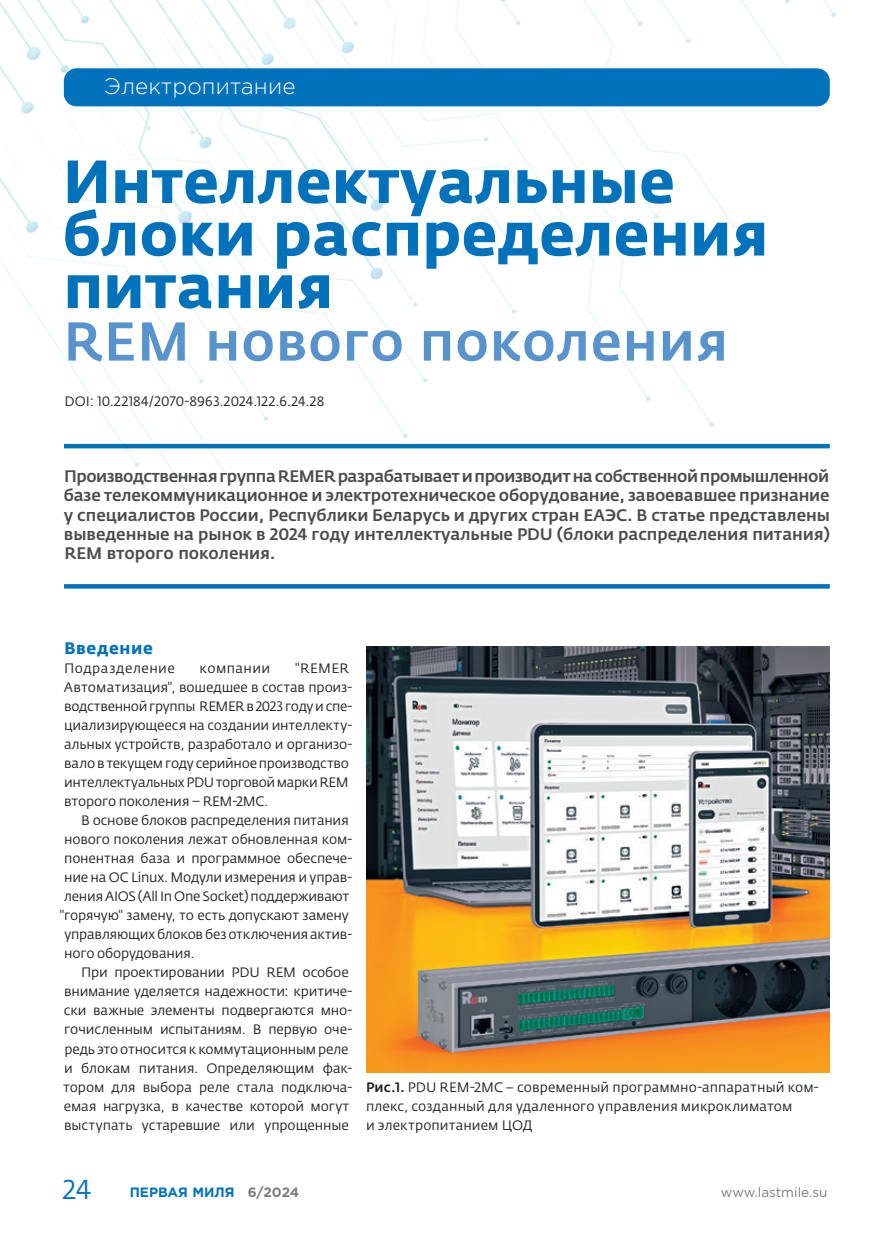
<style>
.page{position:relative;width:881px;height:1234px;background:#fff}
.page>*{position:absolute;margin:0;border:0;box-sizing:border-box;transform-origin:0 0}
.t1{font:700 60px/52.5px "Fedra Sans Pro";letter-spacing:.005em;color:#0072bc}
.t2{font:500 54px "Fedra Sans Pro";letter-spacing:.015em;color:#5893ce}
.t3{font:27px "Fedra Sans Pro";color:#0072bc}
.t4{font:300 22.5px "Gotham Pro";letter-spacing:.005em;color:#fff}
.t5{font:500 16.5px/19px "Fedra Sans Pro";letter-spacing:-.005em;color:#4b4c4d;text-align:justify}
.t6{font:700 16.5px "Fedra Sans Pro";letter-spacing:.04em;color:#0072bc}
.t7{font:13.5px/19px "Fedra Sans Pro";letter-spacing:-.015em;color:#231f20}
.t8{font:13.5px/19px "Fedra Sans Pro";letter-spacing:.005em;color:#231f20}
.t9{font:13.5px "Fedra Sans Alt Pro";letter-spacing:.01em;color:#231f20}
.t10{font:700 13.5px "Gotham Pro";color:#0072bc}
.t11{font:13.5px "Gotham Pro";color:#7c7e81}
.t12{font:13.5px "Fedra Sans Pro";letter-spacing:.035em;color:#231f20}
.t13{font:13.5px "Fedra Sans Pro";letter-spacing:.025em;color:#231f20}
.s1{font-weight:500}
.s2{color:#7c7e81}
</style>
<div class="page">
<img style="left:0;top:0;width:836px;height:502px">
<div style="left:64px;top:68px;width:765px;height:38px;background:#0072bc;border-radius:13px"></div>
<hr style="left:64px;top:444px;width:765px;height:4px;background:#0072bc">
<svg style="left:64px;top:584px;width:765px;height:4px;background:#0776bd"></svg>
<img style="left:366px;top:646px;width:462px;height:426px">
<h3 class="t4" style="left:105px;top:74px;width:192px">Электропитание</h3>
<h1 class="t1" style="left:63px;top:156px;width:706px">Интеллектуальные блоки распределения питания</h1>
<h2 class="t2" style="left:63px;top:308px;width:665px">REM нового поколения</h2>
<p class="t9" style="left:64px;top:393px;width:261px">DOI: 10.22184/2070-8963.2024.122.6.24.28</p>
<p class="t5" style="left:64px;top:467px;width:767px">Производственная группа REMER разрабатывает и производит на собственной промышленной базе телекоммуникационное и электротехническое оборудование, завоевавшее признание у специалистов России, Республики Беларусь и других стран ЕАЭС. В статье представлены выведенные на рынок в 2024 году интеллектуальные PDU (блоки распределения питания)<br>REM второго поколения.</p>
<p class="t6" style="left:64px;top:637px;width:90px">Введение</p>
<p class="t12" style="left:64px;top:659px;width:112px">Подразделение</p>
<p class="t13" style="left:199px;top:659px;width:72px">компании</p>
<p class="t7" style="left:64px;top:658px;width:289px;text-indent:231px">"REMER Автоматизация", вошедшее в состав произ&shy;водственной группы REMER в 2023 году и спе&shy;циализирующееся на создании интеллекту&shy;альных устройств, разработало и организо&shy;вало в текущем году серийное производство интеллектуальных PDU торговой марки REM второго поколения – REM-2MC.</p>
<p class="t7" style="left:81px;top:810px;width:269px">В основе блоков распределения питания</p>
<p class="t7" style="left:64px;top:829px;width:289px">нового поколения лежат обновленная ком-</p>
<p class="t7" style="left:64px;top:848px;width:289px">понентная база и программное обеспече-</p>
<p class="t7" style="left:64px;top:867px;width:289px">ние на ОС Linux. Модули измерения и управ-</p>
<p class="t7" style="left:64px;top:886px;width:287px">ления AIOS (All In One Socket) поддерживают</p>
<p class="t7" style="left:60px;top:905px;width:290px">"горячую" замену, то есть допускают замену</p>
<p class="t7" style="left:64px;top:924px;width:289px">управляющих блоков без отключения актив-</p>
<p class="t7" style="left:64px;top:943px;width:132px">ного оборудования.</p>
<p class="t7" style="left:81px;top:962px;width:269px">При проектировании PDU REM особое</p>
<p class="t7" style="left:64px;top:981px;width:289px">внимание уделяется надежности: критиче-</p>
<p class="t7" style="left:64px;top:1000px;width:290px">ски важные элементы подвергаются мно-</p>
<p class="t7" style="left:64px;top:1019px;width:289px">гочисленным испытаниям. В первую оче-</p>
<p class="t7" style="left:64px;top:1038px;width:285px">редь это относится к коммутационным реле</p>
<p class="t7" style="left:64px;top:1057px;width:289px">и блокам питания. Определяющим фак-</p>
<p class="t7" style="left:63px;top:1077px;width:290px">тором для выбора реле стала подключа-</p>
<p class="t7" style="left:64px;top:1096px;width:287px">емая нагрузка, в качестве которой могут</p>
<p class="t7" style="left:64px;top:1115px;width:286px">выступать устаревшие или упрощенные</p>
<p class="t8" style="left:366px;top:1076px;width:454px"><span class="s1">Рис.1.</span> PDU REM-2MC − современный программно-аппаратный ком&shy;плекс, созданный для удаленного управления микроклиматом<br>и электропитанием ЦОД</p>
<h3 class="t3" style="left:63px;top:1172px;width:30px">24</h3>
<p class="t10" style="left:130px;top:1184px;width:171px">ПЕРВАЯ МИЛЯ <span class="s2">6/2024</span></p>
<p class="t11" style="left:720px;top:1184px;width:108px">www.lastmile.su</p>
</div>
